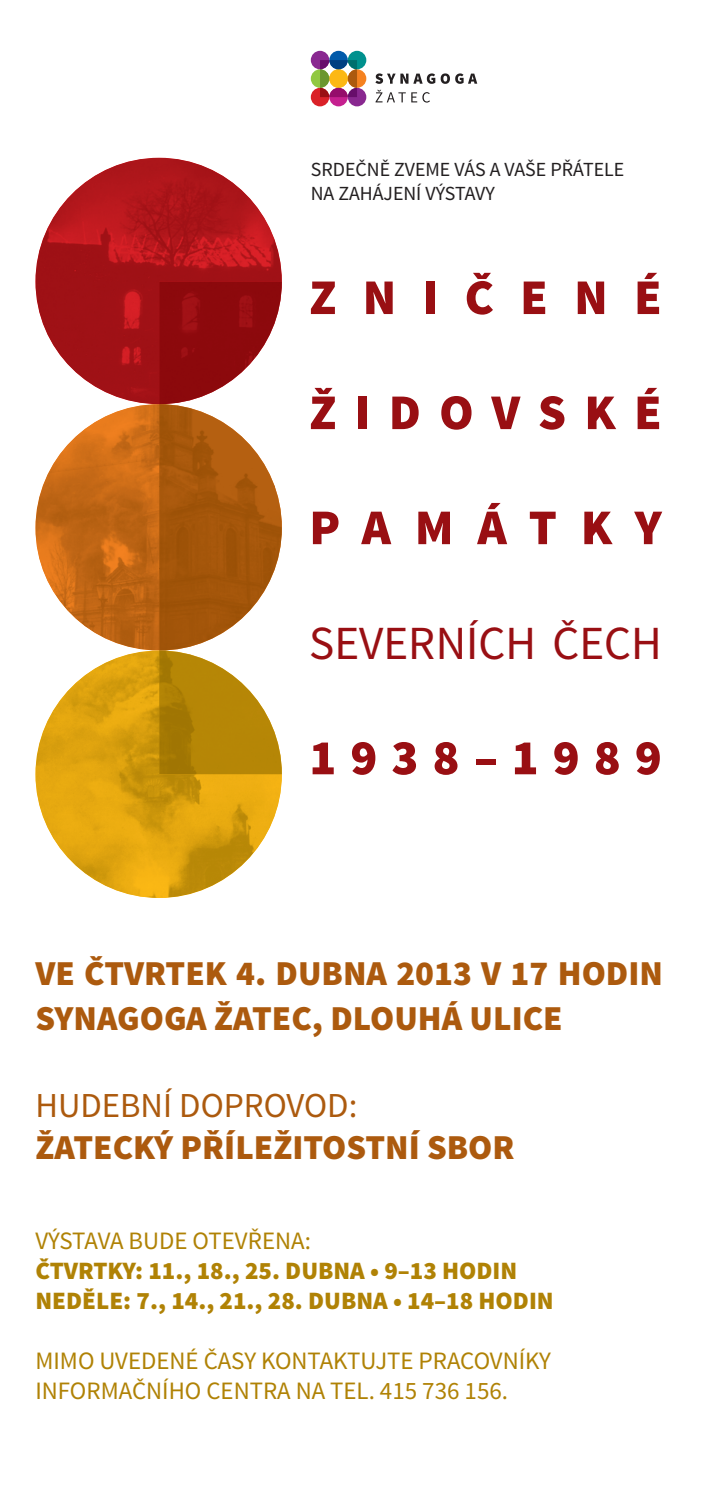
<style>
.page{position:relative;width:702px;height:1489px;background:#fff}
.page>*{position:absolute;margin:0;border:0;box-sizing:border-box;transform-origin:0 0}
.t1{font:900 50px "Source Sans Pro";letter-spacing:.28em;color:#990f13}
.t2{font:900 50px "Source Sans Pro";letter-spacing:.365em;color:#990f13}
.t3{font:900 50px "Source Sans Pro";letter-spacing:.525em;color:#990f13}
.t4{font:900 50px "Source Sans Pro";letter-spacing:.465em;color:#990f13}
.t5{font:47.5px "Source Sans Pro";color:#990f13}
.t6{font:900 35px/45px "Source Sans Pro";color:#ac5a0e}
.t7{font:35px "Source Sans Pro";color:#ac5a0e}
.t8{font:25px/30px "Source Sans Pro";color:#b08205}
.t9{font:900 25px/30px "Source Sans Pro";color:#b08205}
.t10{font:20px/24px "Source Sans Pro";color:#231f20}
</style>
<div class="page">
<img style="left:35px;top:404px;width:186px;height:246px">
<img style="left:35px;top:158px;width:247px;height:246px;border-radius:50%">
<img style="left:35px;top:650px;width:247px;height:248px;border-radius:50%">
<img style="left:220px;top:420px;width:55px;height:66px">
<img style="left:220px;top:486px;width:62px;height:82px">
<img style="left:220px;top:568px;width:55px;height:66px">
<img style="left:159px;top:281px;width:123px;height:123px">
<img style="left:159px;top:650px;width:123px;height:124px">
<div style="left:311px;top:69px;width:18px;height:19px;background:#91c841;border-radius:50%"></div>
<div style="left:348px;top:69px;width:18px;height:19px;background:#f58220;border-radius:50%"></div>
<div style="left:329px;top:51px;width:19px;height:18px;background:#015aaa;border-radius:50%"></div>
<div style="left:329px;top:88px;width:19px;height:18px;background:#c5208f;border-radius:50%"></div>
<div style="left:311px;top:51px;width:18px;height:18px;background:#892890;border-radius:50%"></div>
<div style="left:348px;top:51px;width:18px;height:18px;background:#00918e;border-radius:50%"></div>
<div style="left:311px;top:88px;width:18px;height:18px;background:#da2128;border-radius:50%"></div>
<div style="left:348px;top:88px;width:18px;height:18px;background:#892890;border-radius:50%"></div>
<svg style="left:320px;top:60px;width:37px;height:37px"></svg>
<svg style="left:375px;top:90px;width:55px;height:13px"></svg>
<svg style="left:375px;top:73px;width:102px;height:11px"></svg>
<p class="t10" style="left:311px;top:159px;width:315px">SRDEČNĚ ZVEME VÁS A VAŠE PŘÁTELE<br>NA ZAHÁJENÍ VÝSTAVY</p>
<h1 class="t3" style="left:309px;top:278px;width:354px">ZNIČENÉ</h1>
<h1 class="t2" style="left:309px;top:393px;width:354px">ŽIDOVSKÉ</h1>
<h1 class="t4" style="left:309px;top:508px;width:354px">PAMÁTKY</h1>
<h2 class="t5" style="left:309px;top:625px;width:354px">SEVERNÍCH ČECH</h2>
<h1 class="t1" style="left:309px;top:738px;width:354px">1938–1989</h1>
<h3 class="t6" style="left:35px;top:953px;width:629px">VE ČTVRTEK 4. DUBNA 2013 V 17 HODIN<br>SYNAGOGA ŽATEC, DLOUHÁ ULICE</h3>
<h3 class="t7" style="left:35px;top:1091px;width:323px">HUDEBNÍ DOPROVOD:</h3>
<h3 class="t6" style="left:35px;top:1127px;width:480px">ŽATECKÝ PŘÍLEŽITOSTNÍ SBOR</h3>
<p class="t8" style="left:35px;top:1227px;width:277px">VÝSTAVA BUDE OTEVŘENA:</p>
<p class="t9" style="left:35px;top:1257px;width:519px">ČTVRTKY: 11., 18., 25. DUBNA • 9–13 HODIN<br>NEDĚLE: 7., 14., 21., 28. DUBNA • 14–18 HODIN</p>
<p class="t8" style="left:35px;top:1347px;width:517px">MIMO UVEDENÉ ČASY KONTAKTUJTE PRACOVNÍKY<br>INFORMAČNÍHO CENTRA NA TEL. 415 736 156.</p>
</div>
